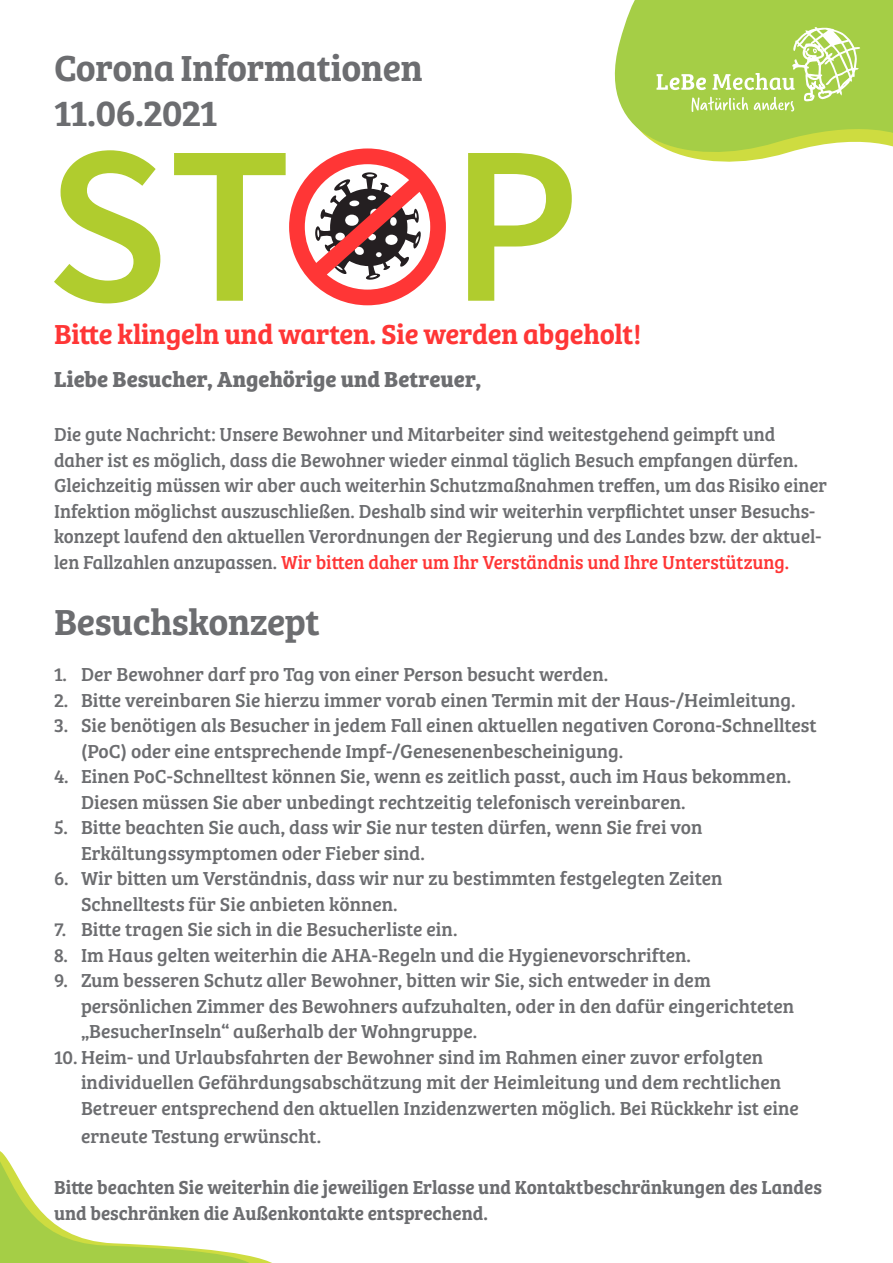
<style>
.page{position:relative;width:893px;height:1263px;background:#fff}
.page>*{position:absolute;margin:0;border:0;box-sizing:border-box;transform-origin:0 0}
.t1{font:37.5px "Bree Serif Sb";letter-spacing:-.01em;color:#6c6d70}
.t2{font:28.5px "Bree Serif Sb";letter-spacing:-.01em;color:#ff3636}
.t3{font:700 22.5px "Bree Serif";color:#6c6d70}
.t4{font:19.5px/25.5px "Bree Serif";color:#6c6d70}
.t5{font:19.5px/25.5px "Bree Serif Sb";color:#6c6d70}
.s1{color:#ff3636}
</style>
<div class="page">
<svg style="left:614px;top:0;width:279px;height:162px;fill:#a5ce46"></svg>
<svg style="left:657px;top:27px;width:203px;height:85px;background:#b4d666"></svg>
<svg style="left:0;top:1151px;width:272px;height:112px"></svg>
<svg style="left:54px;top:150px;width:106px;height:153px"></svg>
<svg style="left:174px;top:148px;width:272px;height:157px"></svg>
<svg style="left:468px;top:153px;width:104px;height:148px"></svg>
<p class="t1" style="left:54px;top:39px;width:370px">Corona Informationen</p>
<p class="t1" style="left:54px;top:84px;width:165px">11.06.2021</p>
<p class="t2" style="left:54px;top:312px;width:589px">Bitte klingeln und warten. Sie werden abgeholt!</p>
<p class="t3" style="left:54px;top:362px;width:429px">Liebe Besucher, Angehörige und Betreuer,</p>
<p class="t4" style="left:54px;top:421px;width:775px">Die gute Nachricht: Unsere Bewohner und Mitarbeiter sind weitestgehend geimpft und daher ist es möglich, dass die Bewohner wieder einmal täglich Besuch empfangen dürfen.<br>Gleichzeitig müssen wir aber auch weiterhin Schutzmaßnahmen treffen, um das Risiko einer Infektion möglichst auszuschließen. Deshalb sind wir weiterhin verpflichtet unser Besuchs&shy;konzept laufend den aktuellen Verordnungen der Regierung und des Landes bzw. der aktuel&shy;len Fallzahlen anzupassen. <span class="s1">Wir bitten daher um Ihr Verständnis und Ihre Unterstützung.</span></p>
<p class="t1" style="left:54px;top:593px;width:268px">Besuchskonzept</p>
<p class="t4" style="left:54px;top:661px;width:556px">1. Der Bewohner darf pro Tag von einer Person besucht werden.</p>
<p class="t4" style="left:54px;top:686px;width:743px">2. Bitte vereinbaren Sie hierzu immer vorab einen Termin mit der Haus-/Heimleitung.</p>
<p class="t4" style="left:81px;top:712px;width:737px;text-indent:-27px">3. Sie benötigen als Besucher in jedem Fall einen aktuellen negativen Corona-Schnelltest (PoC) oder eine entsprechende Impf-/Genesenenbescheinigung.</p>
<p class="t4" style="left:81px;top:763px;width:712px;text-indent:-27px">4. Einen PoC-Schnelltest können Sie, wenn es zeitlich passt, auch im Haus bekommen.<br>Diesen müssen Sie aber unbedingt rechtzeitig telefonisch vereinbaren.</p>
<p class="t4" style="left:81px;top:814px;width:623px;text-indent:-27px">5. Bitte beachten Sie auch, dass wir Sie nur testen dürfen, wenn Sie frei von<br>Erkältungssymptomen oder Fieber sind.</p>
<p class="t4" style="left:81px;top:865px;width:643px;text-indent:-27px">6. Wir bitten um Verständnis, dass wir nur zu bestimmten festgelegten Zeiten<br>Schnelltests für Sie anbieten können.</p>
<p class="t4" style="left:54px;top:916px;width:405px">7. Bitte tragen Sie sich in die Besucherliste ein.</p>
<p class="t4" style="left:54px;top:941px;width:639px">8. Im Haus gelten weiterhin die AHA-Regeln und die Hygienevorschriften.</p>
<p class="t4" style="left:81px;top:967px;width:715px;text-indent:-27px">9. Zum besseren Schutz aller Bewohner, bitten wir Sie, sich entweder in dem persönlichen Zimmer des Bewohners aufzuhalten, oder in den dafür eingerichteten „BesucherInseln“ außerhalb der Wohngruppe.</p>
<p class="t4" style="left:81px;top:1043px;width:719px;text-indent:-27px">10. Heim- und Urlaubsfahrten der Bewohner sind im Rahmen einer zuvor erfolgten individuellen Gefährdungsabschätzung mit der Heimleitung und dem rechtlichen<br>Betreuer entsprechend den aktuellen Inzidenzwerten möglich. Bei Rückkehr ist eine</p>
<p class="t4" style="left:81px;top:1123px;width:242px">erneute Testung erwünscht.</p>
<p class="t5" style="left:54px;top:1173px;width:769px">Bitte beachten Sie weiterhin die jeweiligen Erlasse und Kontaktbeschränkungen des Landes und beschränken die Außenkontakte entsprechend.</p>
</div>
